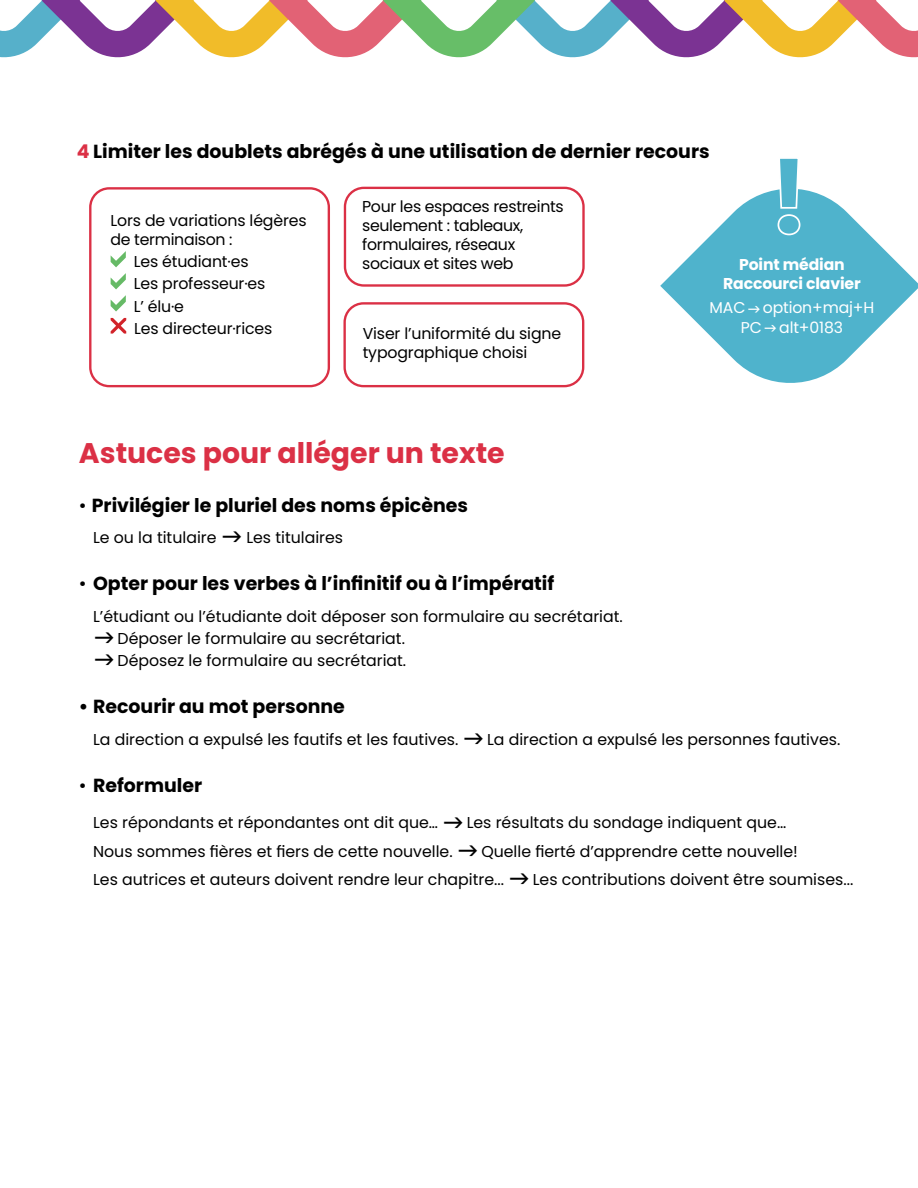
<style>
.page{position:relative;width:918px;height:1188px;background:#fff}
.page>*{position:absolute;margin:0;border:0;box-sizing:border-box;transform-origin:0 0}
.t1{font:700 28.35px "Poppins";color:#db3045}
.t2{font:700 18.9px "Poppins";color:#000}
.t3{font:15.75px/22px "Poppins";color:#000}
.t4{font:15.75px/18.9px "Poppins";letter-spacing:-.02em;color:#000}
.t5{font:700 15.6px/19.2px "Poppins";letter-spacing:-.01em;color:#fff;text-align:center}
.t6{font:15.6px/19.2px "Poppins";letter-spacing:-.01em;color:#fff;text-align:center}
.s1{color:#db3045}
.s2{font-weight:400}
</style>
<div class="page">
<svg style="left:660px;top:189px;width:258px;height:194px;fill:#4fb3cc"></svg>
<svg style="left:777px;top:158px;width:24px;height:78px"></svg>
<div style="left:89px;top:187px;width:241px;height:200px;border:2px solid #db3045;border-radius:19px"></div>
<div style="left:343px;top:302px;width:241px;height:85px;border:2px solid #db3045;border-radius:19px"></div>
<div style="left:344px;top:187px;width:241px;height:100px;border:2px solid #db3045;border-radius:19px"></div>
<svg style="left:111px;top:251px;width:15px;height:16px"></svg>
<svg style="left:111px;top:273px;width:15px;height:16px"></svg>
<svg style="left:111px;top:295px;width:15px;height:17px"></svg>
<svg style="left:111px;top:318px;width:15px;height:16px"></svg>
<svg style="left:0;top:0;width:918px;height:58px"></svg>
<svg style="left:748px;top:306px;width:12px;height:7px"></svg>
<svg style="left:765px;top:325px;width:11px;height:7px"></svg>
<p class="t2" style="left:77px;top:141px;width:635px"><span class="s1">4</span> Limiter les doublets abrégés à une utilisation de dernier recours</p>
<p class="t3" style="left:111px;top:211px;width:198px;line-height:18.9px">Lors de variations légères de terminaison :</p>
<p class="t3" style="left:134px;top:251px;width:140px">Les étudiant·es<br>Les professeur·es<br>L’ élu·e<br>Les directeur·rices</p>
<p class="t4" style="left:362px;top:197px;width:203px">Pour les espaces restreints seulement : tableaux, formulaires, réseaux sociaux et sites web</p>
<p class="t3" style="left:363px;top:324px;width:200px;line-height:18.9px">Viser l’uniformité du signe typographique choisi</p>
<p class="t5" style="left:723px;top:255px;width:139px">Point médian<br>Raccourci clavier</p>
<p class="t6" style="left:710px;top:298px;width:166px">MAC option+maj+H<br>PC alt+0183</p>
<h1 class="t1" style="left:79px;top:437px;width:427px">Astuces pour alléger un texte</h1>
<p class="t2" style="left:79px;top:494px;width:391px"><span class="s2">•</span> Privilégier le pluriel des noms épicènes</p>
<p class="t3" style="left:93px;top:527px;width:125px">Le ou la titulaire</p>
<p class="t3" style="left:246px;top:527px;width:98px">Les titulaires</p>
<p class="t2" style="left:79px;top:573px;width:477px"><span class="s2">•</span> Opter pour les verbes à l’infinitif ou à l’impératif</p>
<p class="t3" style="left:118px;top:605px;width:507px;text-indent:-24px">L’étudiant ou l’étudiante doit déposer son formulaire au secrétariat.<br>Déposer le formulaire au secrétariat.<br>Déposez le formulaire au secrétariat.</p>
<p class="t2" style="left:79px;top:696px;width:267px">• Recourir au mot personne</p>
<p class="t3" style="left:93px;top:728px;width:367px">La direction a expulsé les fautifs et les fautives.</p>
<p class="t3" style="left:487px;top:728px;width:355px">La direction a expulsé les personnes fautives.</p>
<p class="t2" style="left:79px;top:775px;width:125px"><span class="s2">•</span> Reformuler</p>
<p class="t3" style="left:93px;top:812px;width:346px">Les répondants et répondantes ont dit que…</p>
<p class="t3" style="left:467px;top:812px;width:321px">Les résultats du sondage indiquent que…</p>
<p class="t3" style="left:93px;top:840px;width:361px">Nous sommes fières et fiers de cette nouvelle.</p>
<p class="t3" style="left:93px;top:837px;width:706px;line-height:28.3px;text-indent:388px">Quelle fierté d’apprendre cette nouvelle!<br>Les autrices et auteurs doivent rendre leur chapitre...</p>
<p class="t3" style="left:533px;top:869px;width:322px">Les contributions doivent être soumises...</p>
</div>
